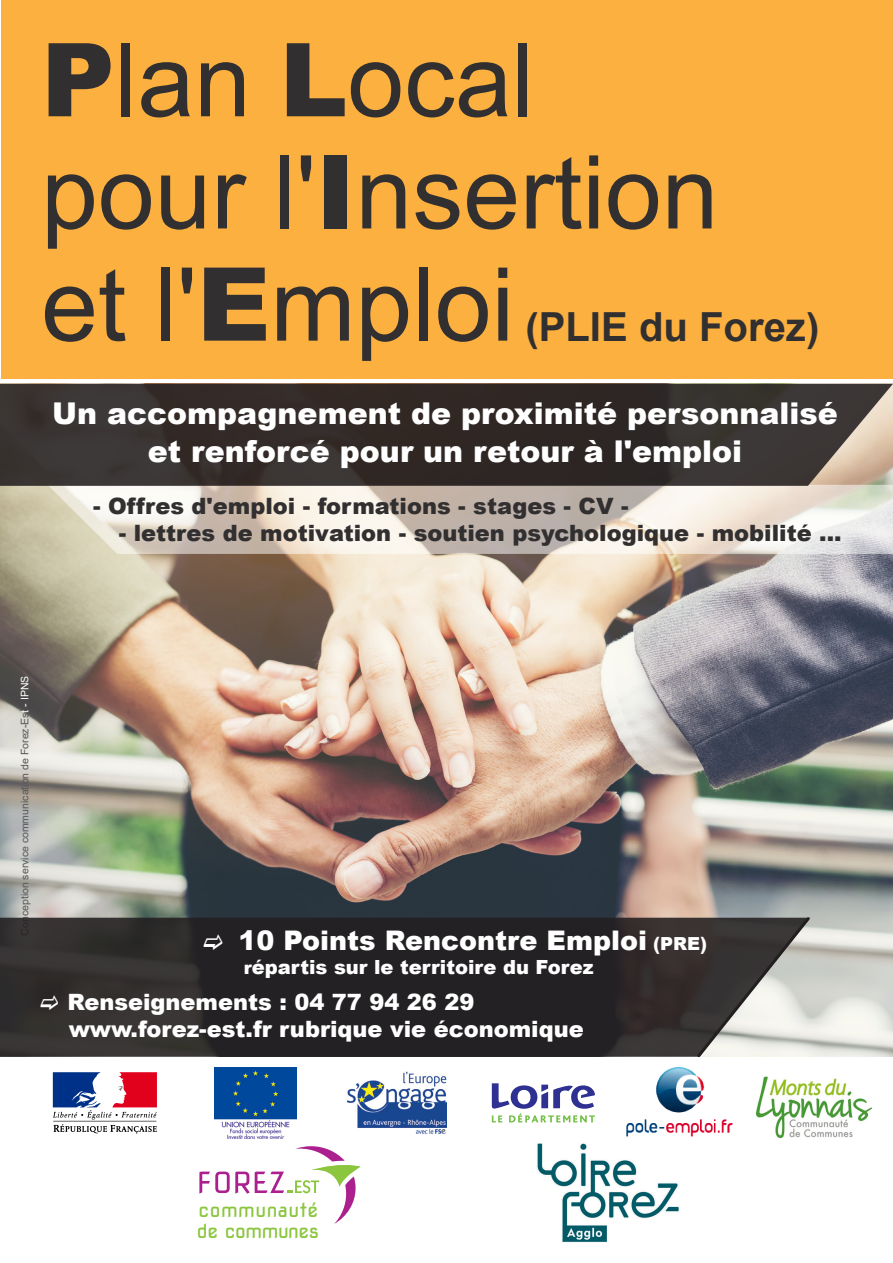
<style>
.page{position:relative;width:893px;height:1263px;background:#fff}
.page>*{position:absolute;margin:0;border:0;box-sizing:border-box;transform-origin:0 0}
.t1{font:102px "Arial";color:#312f30}
.t2{font:700 40.05px "Arial";color:#312f30}
.t3{font:900 30px "Arial";color:#fff}
.t4{font:900 27px "Arial";color:#fff}
.t5{font:900 22.5px "Arial";color:#312f30}
.t6{font:900 22.5px "Arial";color:#fff}
.t7{font:900 19.5px "Arial";color:#fff}
.t8{font:19.5px "Nova Square";letter-spacing:-.025em;color:#8bc63e}
.t9{font:19.5px "Nova Square";letter-spacing:.025em;color:#8bc63e}
.t10{font:10.5px "Arial";color:#57585a}
.s1{font-weight:900}
.s2{color:#fff}
.s3{font-size:18px}
</style>
<div class="page">
<img style="left:0;top:486px;width:893px;height:570px">
<svg style="left:47px;top:486px;width:846px;height:68px"></svg>
<img style="left:537px;top:1143px;width:142px;height:99px">
<svg style="left:199px;top:1146px;width:161px;height:78px"></svg>
<svg style="left:492px;top:1083px;width:103px;height:39px"></svg>
<img style="left:626px;top:1068px;width:106px;height:69px">
<svg style="left:53px;top:1072px;width:104px;height:61px"></svg>
<img style="left:346px;top:1072px;width:101px;height:62px">
<img style="left:756px;top:1076px;width:116px;height:63px">
<img style="left:214px;top:1068px;width:83px;height:70px">
<div style="left:1px;top:0;width:892px;height:378px;background:#fbb03f"></div>
<svg style="left:0;top:384px;width:893px;height:102px;background:#3d3532"></svg>
<svg style="left:0;top:918px;width:695px;height:139px;background:#2a2728"></svg>
<svg style="left:695px;top:914px;width:117px;height:143px;background:#898885"></svg>
<svg style="left:204px;top:934px;width:18px;height:16px"></svg>
<svg style="left:41px;top:995px;width:17px;height:15px"></svg>
<p class="t1" style="left:41px;top:10px;width:495px"><span class="s1">P</span>lan <span class="s1">L</span>ocal</p>
<p class="t1" style="left:41px;top:122px;width:679px">pour l'<span class="s1">I</span>nsertion</p>
<p class="t1" style="left:41px;top:235px;width:474px">et l'<span class="s1">E</span>mploi</p>
<p class="t2" style="left:525px;top:298px;width:295px">(PLIE du Forez)</p>
<p class="t3" style="left:52px;top:392px;width:787px">Un accompagnement de proximité personnalisé</p>
<p class="t3" style="left:148px;top:429px;width:596px">et renforcé pour un retour à l'emploi</p>
<p class="t5" style="left:93px;top:489px;width:537px">- Offres d'emploi - formations - stages - CV -</p>
<p class="t5" style="left:119px;top:516px;width:724px">- lettres de motivation - soutien psychologique - mobilité ...</p>
<p class="t10" style="left:18px;top:935px;width:261px;rotate:-90deg">Conception service communication de Forez-Es<span class="s2">t - IPNS</span></p>
<p class="t4" style="left:238px;top:921px;width:470px">10 Points Rencontre Emploi <span class="s3">(PRE)</span></p>
<p class="t7" style="left:244px;top:952px;width:351px"><span class="s3">r</span>épartis sur le territoire du Forez</p>
<p class="t6" style="left:67px;top:986px;width:409px">Renseignements : 04 77 94 26 29</p>
<p class="t6" style="left:69px;top:1013px;width:517px">www.forez-est.fr rubrique vie économique</p>
<p class="t9" style="left:199px;top:1198px;width:121px">communauté</p>
<p class="t8" style="left:197px;top:1220px;width:124px">de communes</p>
</div>
